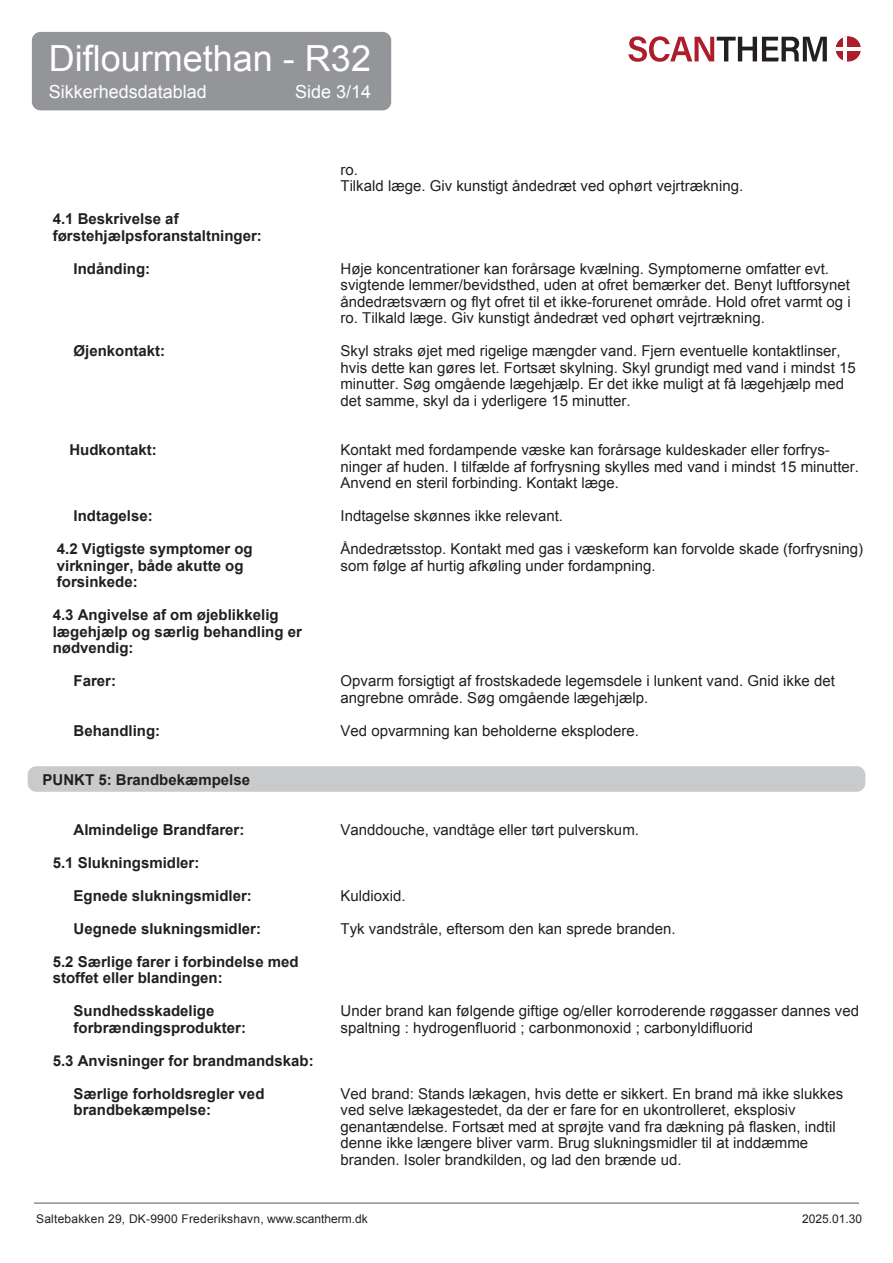
<style>
.page{position:relative;width:893px;height:1263px;background:#fff}
.page>*{position:absolute;margin:0;border:0;box-sizing:border-box;transform-origin:0 0}
.t1{font:36px "Arial";color:#fff}
.t2{font:18px "Arial";color:#fff}
.t3{font:15px/16.5px "Arial";color:#231f20}
.t4{font:700 15px/16.5px "Arial";color:#231f20}
.t5{font:12px "Arial";letter-spacing:.02em;color:#231f20}
</style>
<div class="page">
<div style="left:28px;top:766px;width:837px;height:26px;background:#c9cacb;border-radius:9px"></div>
<hr style="left:34px;top:1203px;width:825px;height:1px;background:#57585a">
<div style="left:32px;top:32px;width:359px;height:78px;background:#939598;border-radius:9px"></div>
<svg style="left:628px;top:36px;width:199px;height:26px"></svg>
<svg style="left:835px;top:36px;width:26px;height:26px"></svg>
<hr style="left:843px;top:36px;width:3px;height:26px;background:#fff">
<hr style="left:835px;top:47px;width:26px;height:4px;background:#fff">
<h1 class="t1" style="left:49px;top:35px;width:324px">Diflourmethan - R32</h1>
<p class="t2" style="left:49px;top:80px;width:160px">Sikkerhedsdatablad</p>
<p class="t2" style="left:295px;top:80px;width:78px">Side 3/14</p>
<p class="t4" style="left:53px;top:211px;width:211px">4.1 Beskrivelse af førstehjælpsforanstaltninger:</p>
<p class="t4" style="left:74px;top:261px;width:78px">Indånding:</p>
<p class="t4" style="left:74px;top:343px;width:93px">Øjenkontakt:</p>
<p class="t4" style="left:69px;top:442px;width:89px">Hudkontakt:</p>
<p class="t4" style="left:74px;top:508px;width:81px">Indtagelse:</p>
<p class="t4" style="left:57px;top:541px;width:197px">4.2 Vigtigste symptomer og virkninger, både akutte og forsinkede:</p>
<p class="t4" style="left:53px;top:607px;width:251px">4.3 Angivelse af om øjeblikkelig lægehjælp og særlig behandling er nødvendig:</p>
<p class="t4" style="left:74px;top:673px;width:44px">Farer:</p>
<p class="t4" style="left:74px;top:723px;width:88px">Behandling:</p>
<p class="t4" style="left:43px;top:772px;width:209px">PUNKT 5: Brandbekæmpelse</p>
<p class="t4" style="left:74px;top:822px;width:172px">Almindelige Brandfarer:</p>
<p class="t4" style="left:53px;top:855px;width:148px">5.1 Slukningsmidler:</p>
<p class="t4" style="left:74px;top:888px;width:180px">Egnede slukningsmidler:</p>
<p class="t4" style="left:74px;top:921px;width:189px">Uegnede slukningsmidler:</p>
<p class="t4" style="left:53px;top:954px;width:247px">5.2 Særlige farer i forbindelse med stoffet eller blandingen:</p>
<p class="t4" style="left:74px;top:1003px;width:174px">Sundhedsskadelige forbrændingsprodukter:</p>
<p class="t4" style="left:53px;top:1053px;width:262px">5.3 Anvisninger for brandmandskab:</p>
<p class="t4" style="left:74px;top:1086px;width:192px">Særlige forholdsregler ved brandbekæmpelse:</p>
<p class="t3" style="left:340px;top:161px;width:404px">ro.<br>Tilkald læge. Giv kunstigt åndedræt ved ophørt vejrtrækning.</p>
<p class="t3" style="left:340px;top:260px;width:512px">Høje koncentrationer kan forårsage kvælning. Symptomerne omfatter evt. svigtende lemmer/bevidsthed, uden at ofret bemærker det. Benyt luftforsynet åndedrætsværn og flyt ofret til et ikke-forurenet område. Hold ofret varmt og i ro. Tilkald læge. Giv kunstigt åndedræt ved ophørt vejrtrækning.</p>
<p class="t3" style="left:340px;top:343px;width:517px">Skyl straks øjet med rigelige mængder vand. Fjern eventuelle kontaktlinser, hvis dette kan gøres let. Fortsæt skylning. Skyl grundigt med vand i mindst 15 minutter. Søg omgående lægehjælp. Er det ikke muligt at få lægehjælp med det samme, skyl da i yderligere 15 minutter.</p>
<p class="t3" style="left:340px;top:442px;width:520px">Kontakt med fordampende væske kan forårsage kuldeskader eller forfrys&shy;ninger af huden. I tilfælde af forfrysning skylles med vand i mindst 15 minutter.<br>Anvend en steril forbinding. Kontakt læge.</p>
<p class="t3" style="left:340px;top:508px;width:224px">Indtagelse skønnes ikke relevant.</p>
<p class="t3" style="left:340px;top:541px;width:524px">Åndedrætsstop. Kontakt med gas i væskeform kan forvolde skade (forfrysning) som følge af hurtig afkøling under fordampning.</p>
<p class="t3" style="left:340px;top:673px;width:496px">Opvarm forsigtigt af frostskadede legemsdele i lunkent vand. Gnid ikke det angrebne område. Søg omgående lægehjælp.</p>
<p class="t3" style="left:340px;top:722px;width:300px">Ved opvarmning kan beholderne eksplodere.</p>
<p class="t3" style="left:340px;top:821px;width:300px">Vanddouche, vandtåge eller tørt pulverskum.</p>
<p class="t3" style="left:340px;top:887px;width:67px">Kuldioxid.</p>
<p class="t3" style="left:340px;top:920px;width:337px">Tyk vandstråle, eftersom den kan sprede branden.</p>
<p class="t3" style="left:340px;top:1003px;width:520px">Under brand kan følgende giftige og/eller korroderende røggasser dannes ved spaltning : hydrogenfluorid ; carbonmonoxid ; carbonyldifluorid</p>
<p class="t3" style="left:340px;top:1085px;width:504px">Ved brand: Stands lækagen, hvis dette er sikkert. En brand må ikke slukkes ved selve lækagestedet, da der er fare for en ukontrolleret, eksplosiv genantændelse. Fortsæt med at sprøjte vand fra dækning på flasken, indtil denne ikke længere bliver varm. Brug slukningsmidler til at inddæmme branden. Isoler brandkilden, og lad den brænde ud.</p>
<p class="t5" style="left:36px;top:1211px;width:333px">Saltebakken 29, DK-9900 Frederikshavn, www.scantherm.dk</p>
<p class="t5" style="left:802px;top:1211px;width:62px">2025.01.30</p>
</div>
